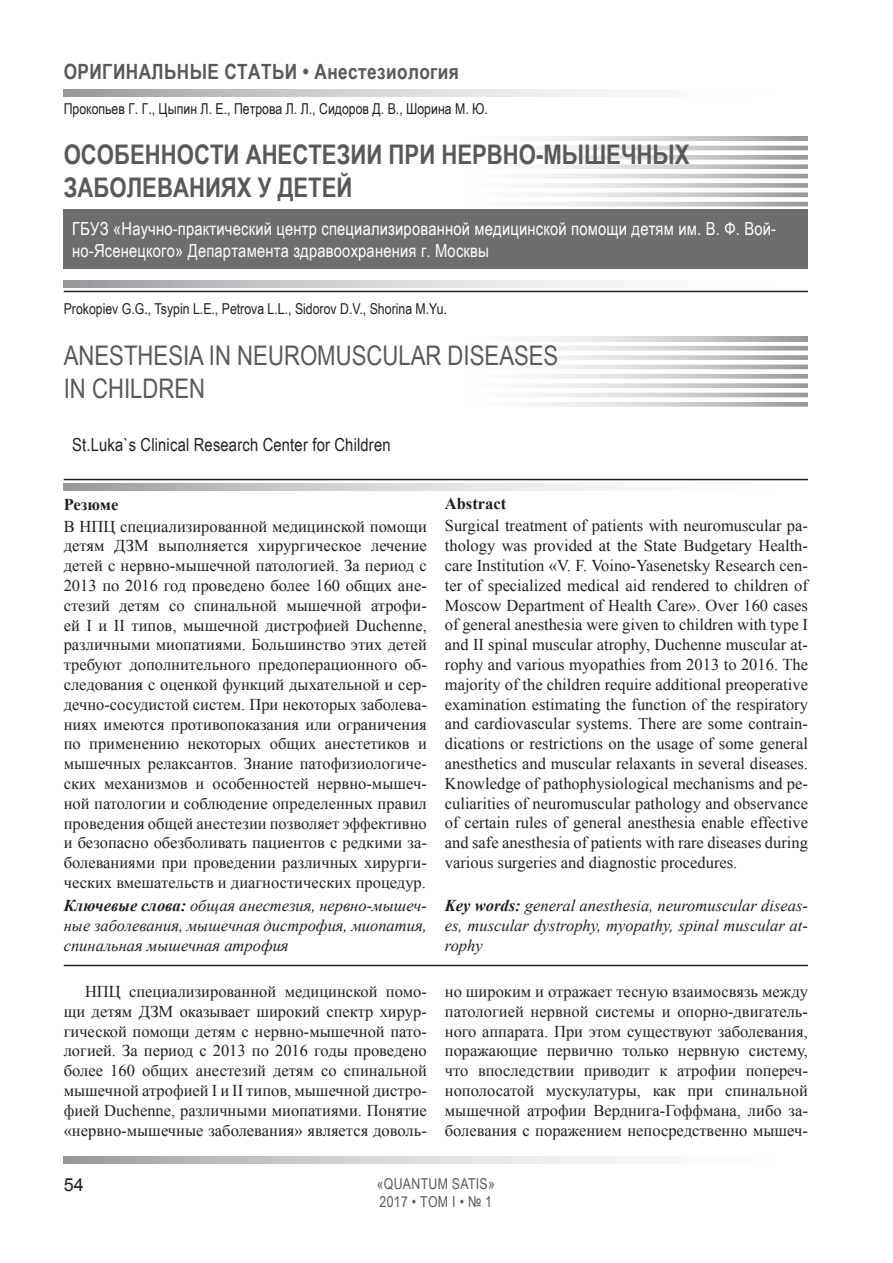
<style>
.page{position:relative;width:893px;height:1263px;background:#fff}
.page>*{position:absolute;margin:0;border:0;box-sizing:border-box;transform-origin:0 0}
.t1{font:700 27px/32.4px "Arial Narrow";color:#58595b}
.t2{font:27px/32.4px "Arial Narrow";color:#58595b}
.t3{font:700 21px "Arial Narrow";letter-spacing:.02em;color:#58595b}
.t4{font:18px/21.6px "Arial Narrow";letter-spacing:.01em;color:#fff}
.t5{font:18px "Arial Narrow";letter-spacing:.01em;color:#231f20}
.t6{font:18px "Arial";color:#231f20}
.t7{font:16.5px/19.8px "Times New Roman";color:#231f20;text-align:justify}
.t8{font:italic 16.5px/19.8px "Times New Roman";color:#231f20;text-align:justify}
.t9{font:700 16.5px "Times New Roman";color:#231f20}
.t10{font:15px "Arial Narrow";color:#231f20}
.t11{font:15px/18px "Arial Narrow";letter-spacing:.02em;color:#58595b}
.s1{font-weight:700}
</style>
<div class="page">
<svg style="left:64px;top:1157px;width:558px;height:7px;background:#cdced0"></svg>
<svg style="left:64px;top:89px;width:558px;height:7px;background:#cdced0"></svg>
<svg style="left:64px;top:281px;width:558px;height:7px;background:#cdced0"></svg>
<svg style="left:64px;top:483px;width:558px;height:7px;background:#cdced0"></svg>
<svg style="left:538px;top:136px;width:270px;height:5px"></svg>
<svg style="left:538px;top:146px;width:270px;height:60px"></svg>
<svg style="left:538px;top:337px;width:270px;height:4px"></svg>
<svg style="left:538px;top:346px;width:270px;height:61px"></svg>
<div style="left:64px;top:210px;width:744px;height:59px;background:#6d6e70"></div>
<hr style="left:64px;top:291px;width:744px;height:1px;background:#231f20">
<hr style="left:64px;top:479px;width:744px;height:1px;background:#231f20">
<hr style="left:64px;top:965px;width:744px;height:1px;background:#231f20">
<p class="t3" style="left:64px;top:59px;width:397px">ОРИГИНАЛЬНЫЕ СТАТЬИ • Анестезиология</p>
<p class="t10" style="left:64px;top:100px;width:426px">Прокопьев Г. Г., Цыпин Л. Е., Петрова Л. Л., Сидоров Д. В., Шорина М. Ю.</p>
<h1 class="t1" style="left:64px;top:138px;width:627px">ОСОБЕННОСТИ АНЕСТЕЗИИ ПРИ НЕРВНО-МЫШЕЧНЫХ<br>ЗАБОЛЕВАНИЯХ У ДЕТЕЙ</h1>
<p class="t4" style="left:72px;top:218px;width:705px">ГБУЗ «Научно-практический центр специализированной медицинской помощи детям им. В. Ф. Вой&shy;но-Ясенецкого» Департамента здравоохранения г. Москвы</p>
<p class="t10" style="left:64px;top:300px;width:385px">Prokopiev G.G., Tsypin L.E., Petrova L.L., Sidorov D.V., Shorina M.Yu.</p>
<h1 class="t2" style="left:64px;top:339px;width:496px">ANESTHESIA IN NEUROMUSCULAR DISEASES<br>IN CHILDREN</h1>
<p class="t5" style="left:72px;top:435px;width:320px">St.Luka`s Clinical Research Center for Children</p>
<p class="t9" style="left:445px;top:495px;width:63px">Abstract</p>
<p class="t7" style="left:445px;top:516px;width:365px">Surgical treatment of patients with neuromuscular pa&shy;thology was provided at the State Budgetary Health&shy;care Institution «V. F. Voino-Yasenetsky Research cen&shy;ter of specialized medical aid rendered to children of Moscow Department of Health Care». Over 160 cases of general anesthesia were given to children with type I and II spinal muscular atrophy, Duchenne muscular at&shy;rophy and various myopathies from 2013 to 2016. The majority of the children require additional preoperative examination estimating the function of the respiratory and cardiovascular systems. There are some contrain&shy;dications or restrictions on the usage of some general anesthetics and muscular relaxants in several diseases.<br>Knowledge of pathophysiological mechanisms and pe&shy;culiarities of neuromuscular pathology and observance of certain rules of general anesthesia enable effective and safe anesthesia of patients with rare diseases during various surgeries and diagnostic procedures.</p>
<p class="t9" style="left:64px;top:495px;width:56px">Резюме</p>
<p class="t7" style="left:64px;top:516px;width:365px">В НПЦ специализированной медицинской помощи детям ДЗМ выполняется хирургическое лечение детей с нервно-мышечной патологией. За период с 2013 по 2016 год проведено более 160 общих ане&shy;стезий детям со спинальной мышечной атрофи&shy;ей I и II типов, мышечной дистрофией Duchenne, различными миопатиями. Большинство этих детей требуют дополнительного предоперационного об&shy;следования с оценкой функций дыхательной и сер&shy;дечно-сосудистой систем. При некоторых заболева&shy;ниях имеются противопоказания или ограничения по применению некоторых общих анестетиков и мышечных релаксантов. Знание патофизиологиче&shy;ских механизмов и особенностей нервно-мышеч&shy;ной патологии и соблюдение определенных правил проведения общей анестезии позволяет эффективно и безопасно обезболивать пациентов с редкими за&shy;болеваниями при проведении различных хирурги&shy;ческих вмешательств и диагностических процедур.</p>
<p class="t8" style="left:64px;top:896px;width:365px"><span class="s1">Ключевые слова:</span> общая анестезия, нервно-мышеч&shy;ные заболевания, мышечная дистрофия, миопатия, спинальная мышечная атрофия</p>
<p class="t8" style="left:445px;top:896px;width:365px"><span class="s1">Key words:</span> general anesthesia, neuromuscular diseas&shy;es, muscular dystrophy, myopathy, spinal muscular at&shy;rophy</p>
<p class="t7" style="left:64px;top:981px;width:365px;text-indent:21px">НПЦ специализированной медицинской помо&shy;щи детям ДЗМ оказывает широкий спектр хирур&shy;гической помощи детям с нервно-мышечной пато&shy;логией. За период с 2013 по 2016 годы проведено более 160 общих анестезий детям со спинальной мышечной атрофией I и II типов, мышечной дистро&shy;фией Duchenne, различными миопатиями. Понятие «нервно-мышечные заболевания» является доволь-</p>
<p class="t7" style="left:445px;top:981px;width:365px">но широким и отражает тесную взаимосвязь между патологией нервной системы и опорно-двигатель&shy;ного аппарата. При этом существуют заболевания, поражающие первично только нервную систему, что впоследствии приводит к атрофии попереч&shy;нополосатой мускулатуры, как при спинальной мышечной атрофии Верднига-Гоффмана, либо за&shy;болевания с поражением непосредственно мышеч-</p>
<p class="t6" style="left:64px;top:1175px;width:22px">54</p>
<p class="t11" style="left:377px;top:1174px;width:120px">«QUANTUM SATIS»<br>2017 • ТОМ I • № 1</p>
</div>
